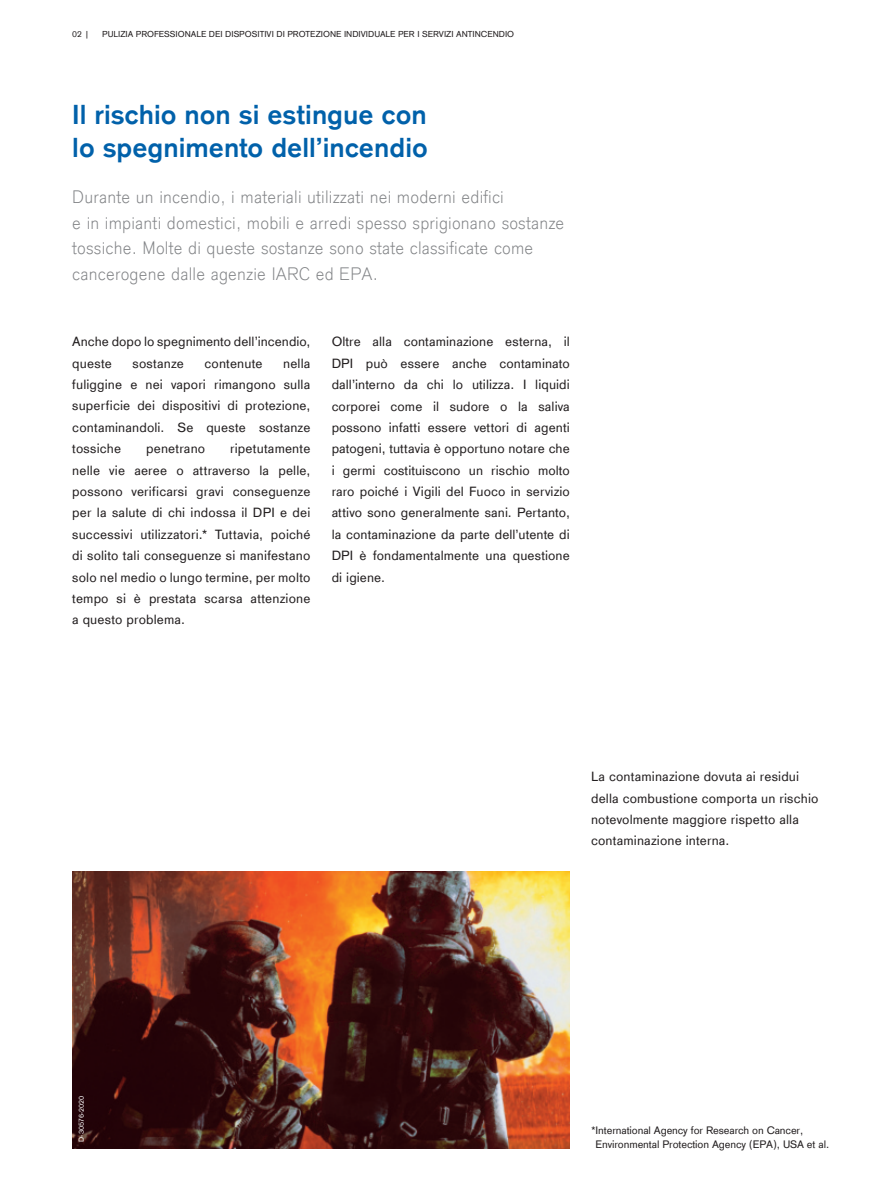
<style>
.page{position:relative;width:893px;height:1191px;background:#fff}
.page>*{position:absolute;margin:0;border:0;box-sizing:border-box;transform-origin:0 0}
.t1{font:700 28.5px/33px "Draeger Sans Global";color:#0161aa}
.t2{font:300 18.75px/25.5px "Draeger Sans Global";letter-spacing:.01em;color:#808285}
.t3{font:13.8px/21.5px "Draeger Sans Global";letter-spacing:.01em;color:#231f20;text-align:justify}
.t4{font:11.25px/14.2px "Draeger Sans Global";letter-spacing:-.01em;color:#231f20}
.t5{font:9px "Draeger Sans Global";color:#231f20}
.t6{font:7.5px "Draeger Sans Global";letter-spacing:.005em;color:#fff}
</style>
<div class="page">
<img style="left:72px;top:872px;width:498px;height:276px">
<p class="t5" style="left:72px;top:29px;width:19px">02 |</p>
<p class="t5" style="left:102px;top:29px;width:413px">PULIZIA PROFESSIONALE DEI DISPOSITIVI DI PROTEZIONE INDIVIDUALE PER I SERVIZI ANTINCENDIO</p>
<h1 class="t1" style="left:72px;top:98px;width:357px">Il rischio non si estingue con lo spegnimento dell’incendio</h1>
<p class="t2" style="left:72px;top:184px;width:494px">Durante un incendio, i materiali utilizzati nei moderni edifici<br>e in impianti domestici, mobili e arredi spesso sprigionano sostanze tossiche. Molte di queste sostanze sono state classificate come cancerogene dalle agenzie IARC ed EPA.</p>
<p class="t3" style="left:72px;top:331px;width:240px">Anche dopo lo spegnimento dell’incendio, queste</p>
<p class="t3" style="left:72px;top:352px;width:240px;text-indent:211px">nella fuliggine e nei vapori rimangono sulla superficie dei dispositivi di protezione, contaminandoli. Se queste sostanze tossiche</p>
<p class="t3" style="left:132px;top:352px;width:53px">sostanze</p>
<p class="t3" style="left:204px;top:352px;width:60px">contenute</p>
<p class="t3" style="left:72px;top:438px;width:240px;text-indent:158px">ripetutamente nelle vie aeree o attraverso la pelle, possono verificarsi gravi conseguenze per la salute di chi indossa il DPI e dei successivi utilizzatori.* Tuttavia, poiché di solito tali conseguenze si manifestano solo nel medio o lungo termine, per molto tempo si è prestata scarsa attenzione a questo problema.</p>
<p class="t3" style="left:146px;top:438px;width:61px">penetrano</p>
<p class="t3" style="left:332px;top:331px;width:240px">Oltre alla contaminazione esterna, il DPI può essere anche contaminato dall’interno da chi lo utilizza. I liquidi corporei come il sudore o la saliva possono infatti essere vettori di agenti patogeni, tuttavia è opportuno notare che i germi costituiscono un rischio molto raro poiché i Vigili del Fuoco in servizio attivo sono generalmente sani. Pertanto, la contaminazione da parte dell’utente di DPI è fondamentalmente una questione di igiene.</p>
<p class="t3" style="left:591px;top:765px;width:229px;text-align:left">La contaminazione dovuta ai residui della combustione comporta un rischio notevolmente maggiore rispetto alla contaminazione interna.</p>
<p class="t6" style="left:77px;top:1142px;width:48px;rotate:-90deg">D-30576-2020</p>
<p class="t4" style="left:596px;top:1123px;width:235px;text-indent:-5px">*International Agency for Research on Cancer,<br>Environmental Protection Agency (EPA), USA et al.</p>
</div>
